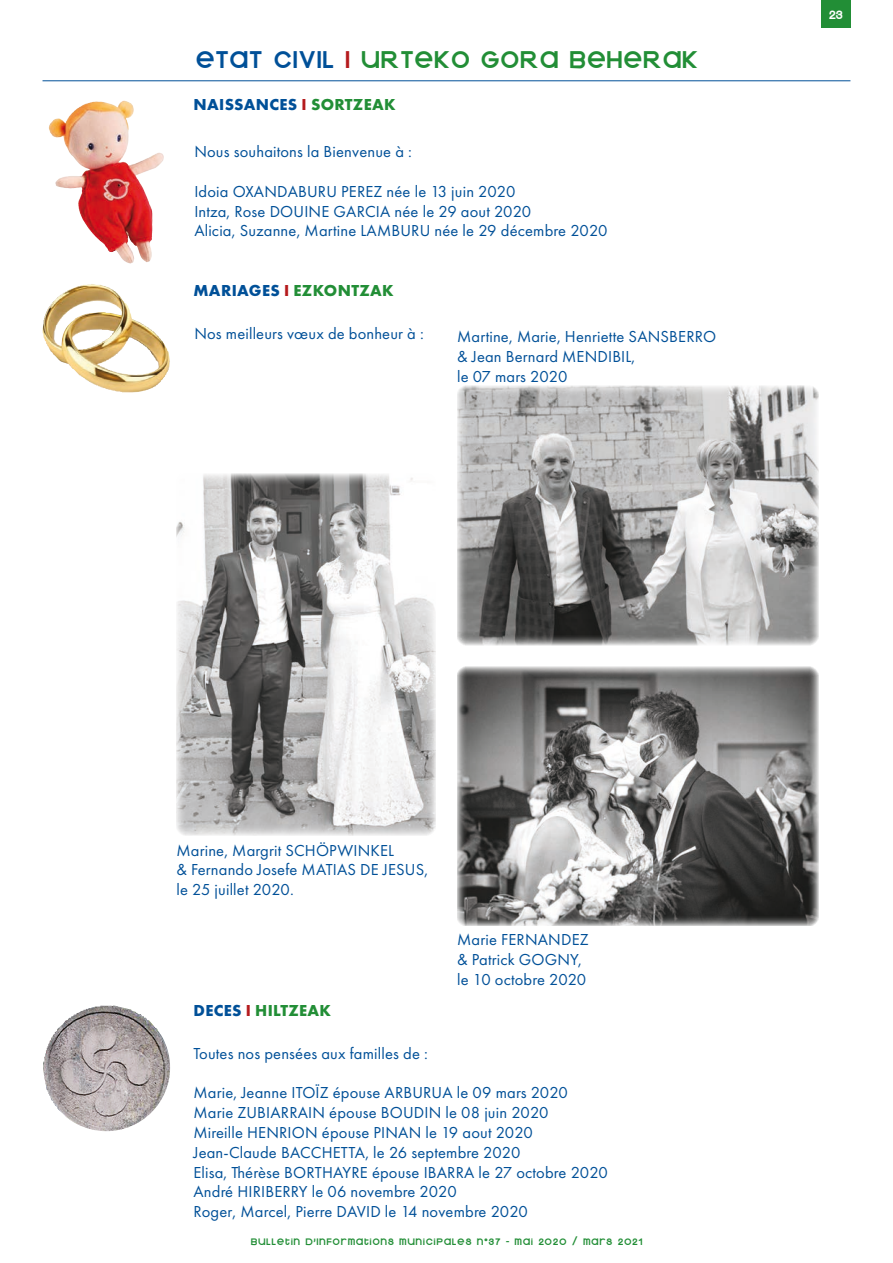
<style>
.page{position:relative;width:893px;height:1263px;background:#fff}
.page>*{position:absolute;margin:0;border:0;box-sizing:border-box;transform-origin:0 0}
.t1{font:27px "Kravitz Extra Thermal";letter-spacing:.05em;color:#228e36}
.t2{font:16.5px/19.8px "Futura PT";letter-spacing:.01em;color:#005098}
.t3{font:700 16.5px "Futura PT";letter-spacing:.02em;color:#228e36}
.t4{font:700 16.5px "Futura PT";letter-spacing:.02em;color:#005098}
.t5{font:13.5px "Kravitz Extra Thermal";color:#fff}
.t6{font:10.5px "Kravitz Extra Thermal";letter-spacing:.1em;color:#228e36}
.s1{color:#005098}
.s2{color:#b51a1d}
.s3{color:#228e36}
</style>
<div class="page">
<div style="left:821px;top:0;width:29px;height:28px;background:#228e36"></div>
<img style="left:58px;top:101px;width:64px;height:22px">
<img style="left:43px;top:1006px;width:127px;height:125px">
<img style="left:43px;top:284px;width:127px;height:108px">
<img style="left:457px;top:666px;width:362px;height:260px">
<img style="left:457px;top:386px;width:362px;height:259px">
<img style="left:176px;top:474px;width:260px;height:361px">
<hr style="left:43px;top:80px;width:807px;height:1px;background:#005098">
<p class="t1" style="left:195px;top:43px;width:503px"><span class="s1">ETAT CIVIL</span> <span class="s2">I</span> URTEKO GORA BEHERAK</p>
<p class="t4" style="left:194px;top:94px;width:204px">NAISSANCES <span class="s2">Ӏ</span> <span class="s3">SORTZEAK</span></p>
<p class="t2" style="left:194px;top:142px;width:219px">Nous souhaitons la Bienvenue à :</p>
<p class="t2" style="left:194px;top:181px;width:323px">Idoia OXANDABURU PEREZ née le 13 juin 2020</p>
<p class="t2" style="left:194px;top:201px;width:338px">Intza, Rose DOUINE GARCIA née le 29 aout 2020</p>
<p class="t2" style="left:194px;top:221px;width:415px">Alicia, Suzanne, Martine LAMBURU née le 29 décembre 2020</p>
<p class="t3" style="left:194px;top:280px;width:202px"><span class="s1">MARIAGES</span> <span class="s2">Ӏ</span> EZKONTZAK</p>
<p class="t2" style="left:194px;top:323px;width:231px">Nos meilleurs vœux de bonheur à :</p>
<p class="t2" style="left:457px;top:327px;width:261px">Martine, Marie, Henriette SANSBERRO</p>
<p class="t2" style="left:457px;top:346px;width:180px">&amp; Jean Bernard MENDIBIL,</p>
<p class="t2" style="left:457px;top:366px;width:112px">le 07 mars 2020</p>
<p class="t5" style="left:829px;top:7px;width:15px">23</p>
<p class="t2" style="left:176px;top:840px;width:219px">Marine, Margrit SCHÖPWINKEL</p>
<p class="t2" style="left:176px;top:860px;width:253px">&amp; Fernando Josefe MATIAS DE JESUS, le 25 juillet 2020.</p>
<p class="t2" style="left:457px;top:929px;width:133px">Marie FERNANDEZ</p>
<p class="t2" style="left:457px;top:949px;width:126px">&amp; Patrick GOGNY,</p>
<p class="t2" style="left:457px;top:969px;width:131px">le 10 octobre 2020</p>
<p class="t3" style="left:194px;top:1000px;width:139px"><span class="s1">DECES</span> <span class="s2">Ӏ</span> HILTZEAK</p>
<p class="t2" style="left:193px;top:1043px;width:236px">Toutes nos pensées aux familles de :</p>
<p class="t2" style="left:193px;top:1083px;width:376px">Marie, Jeanne ITOÏZ épouse ARBURUA le 09 mars 2020</p>
<p class="t2" style="left:193px;top:1102px;width:357px">Marie ZUBIARRAIN épouse BOUDIN le 08 juin 2020</p>
<p class="t2" style="left:193px;top:1122px;width:341px">Mireille HENRION épouse PINAN le 19 aout 2020</p>
<p class="t2" style="left:193px;top:1142px;width:328px">Jean-Claude BACCHETTA, le 26 septembre 2020</p>
<p class="t2" style="left:193px;top:1162px;width:416px">Elisa, Thérèse BORTHAYRE épouse IBARRA le 27 octobre 2020</p>
<p class="t2" style="left:193px;top:1182px;width:265px">André HIRIBERRY le 06 novembre 2020</p>
<p class="t2" style="left:193px;top:1201px;width:336px">Roger, Marcel, Pierre DAVID le 14 novembre 2020</p>
<p class="t6" style="left:251px;top:1234px;width:393px">BULLETIN D’INFORMATIONS MUNICIPALES N°37 - MAI 2020 / MARS 2021</p>
</div>
